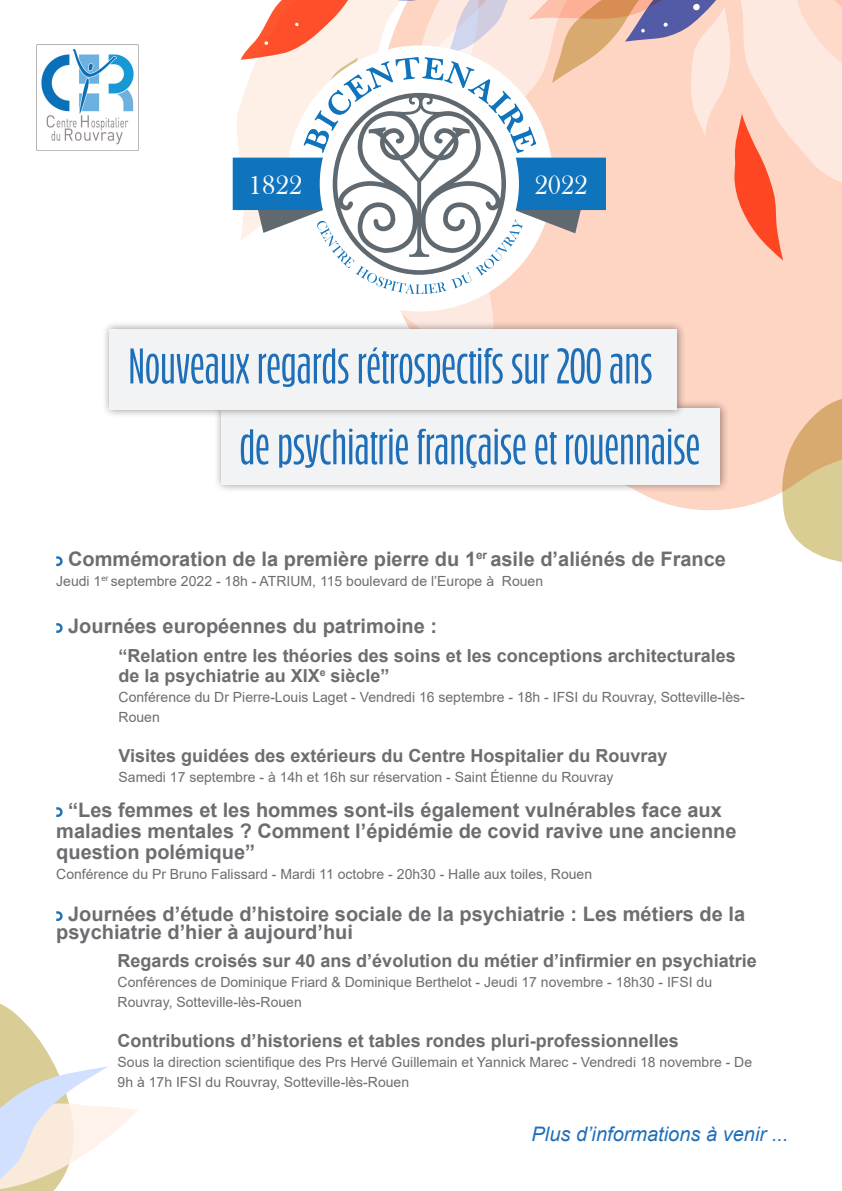
<style>
.page{position:relative;width:842px;height:1191px;background:#fff}
.page>*{position:absolute;margin:0;border:0;box-sizing:border-box;transform-origin:0 0}
.Couverture_-_Serif{font:600 50px "Bufalino";color:#1f6fb8}
.t1{font:27px "Bask Old Face";color:#fff}
.Couverture_-_Serif-2{font:700 20px/21px "Arial";color:#6c6d70;text-align:center}
.t2{font:italic 20px "Arial";color:#1f6fb8}
.Couverture_-_Serif-3{font:700 18px "Arial";color:#6c6d70}
.Couverture_-_Serif-4{font:14px/20px "Arial";color:#6c6d70}
</style>
<div class="page">
<svg style="left:497px;top:294px;width:345px;height:216px;background:#fed8c9"></svg>
<svg style="left:400px;top:294px;width:97px;height:26px"></svg>
<svg style="left:782px;top:395px;width:60px;height:167px;background:#e3c89a"></svg>
<img style="left:36px;top:45px;width:85px;height:105px">
<div style="left:214px;top:399px;width:515px;height:94px;background:#231f20;opacity:.5"></div>
<div style="left:221px;top:408px;width:499px;height:76px;background:#f2f3f4"></div>
<div style="left:102px;top:320px;width:584px;height:98px;background:#231f20;opacity:.5"></div>
<div style="left:109px;top:329px;width:567px;height:80px;background:#f2f3f4"></div>
<div style="left:287px;top:45px;width:266px;height:266px;background:#fff;border-radius:50%"></div>
<svg style="left:121px;top:0;width:721px;height:294px"></svg>
<svg style="left:56px;top:556px;width:7px;height:10px"></svg>
<svg style="left:56px;top:623px;width:7px;height:10px"></svg>
<svg style="left:56px;top:807px;width:7px;height:10px"></svg>
<svg style="left:56px;top:911px;width:7px;height:10px"></svg>
<svg style="left:0;top:1003px;width:138px;height:188px"></svg>
<p class="t1" style="left:249px;top:170px;width:55px">1822</p>
<p class="t1" style="left:534px;top:170px;width:55px">2022</p>
<p class="Couverture_-_Serif" style="left:128px;top:345px;width:525px">Nouveaux regards rétrospectifs sur 200 ans</p>
<p class="Couverture_-_Serif" style="left:240px;top:426px;width:462px">de psychiatrie française et rouennaise</p>
<p class="Couverture_-_Serif-2" style="left:68px;top:549px;width:659px">Commémoration de la première pierre du 1<sup>er</sup> asile d’aliénés de France</p>
<p class="Couverture_-_Serif-4" style="left:56px;top:571px;width:488px">Jeudi 1<sup>er</sup> septembre 2022 - 18h - ATRIUM, 115 boulevard de l’Europe à Rouen</p>
<p class="Couverture_-_Serif-2" style="left:68px;top:615px;width:370px">Journées européennes du patrimoine :</p>
<p class="Couverture_-_Serif-3" style="left:119px;top:643px;width:619px">“Relation entre les théories des soins et les conceptions architecturales</p>
<p class="Couverture_-_Serif-3" style="left:119px;top:663px;width:272px">de la psychiatrie au XIX<sup>e</sup> siècle”</p>
<p class="Couverture_-_Serif-4" style="left:119px;top:687px;width:628px">Conférence du Dr Pierre-Louis Laget - Vendredi 16 septembre - 18h - IFSI du Rouvray, Sotteville-lès-<br>Rouen</p>
<p class="Couverture_-_Serif-3" style="left:119px;top:743px;width:550px">Visites guidées des extérieurs du Centre Hospitalier du Rouvray</p>
<p class="Couverture_-_Serif-4" style="left:119px;top:767px;width:496px">Samedi 17 septembre - à 14h et 16h sur réservation - Saint Étienne du Rouvray</p>
<p class="Couverture_-_Serif-2" style="left:56px;top:799px;width:682px">“Les femmes et les hommes sont-ils également vulnérables face aux maladies mentales ? Comment l’épidémie de covid ravive une ancienne</p>
<p class="Couverture_-_Serif-2" style="left:56px;top:841px;width:200px">question polémique”</p>
<p class="Couverture_-_Serif-4" style="left:56px;top:864px;width:537px">Conférence du Pr Bruno Falissard - Mardi 11 octobre - 20h30 - Halle aux toiles, Rouen</p>
<p class="Couverture_-_Serif-2" style="left:56px;top:905px;width:690px;line-height:18px;text-align:left;text-indent:12px">Journées d’étude d’histoire sociale de la psychiatrie : Les métiers de la psychiatrie d’hier à aujourd’hui</p>
<p class="Couverture_-_Serif-3" style="left:118px;top:948px;width:641px">Regards croisés sur 40 ans d’évolution du métier d’infirmier en psychiatrie</p>
<p class="Couverture_-_Serif-4" style="left:118px;top:972px;width:596px">Conférences de Dominique Friard &amp; Dominique Berthelot - Jeudi 17 novembre - 18h30 - IFSI du<br>Rouvray, Sotteville-lès-Rouen</p>
<p class="Couverture_-_Serif-3" style="left:118px;top:1028px;width:563px">Contributions d’historiens et tables rondes pluri-professionnelles</p>
<p class="Couverture_-_Serif-4" style="left:118px;top:1052px;width:636px">Sous la direction scientifique des Prs Hervé Guillemain et Yannick Marec - Vendredi 18 novembre - De<br>9h à 17h IFSI du Rouvray, Sotteville-lès-Rouen</p>
<p class="t2" style="left:531px;top:1121px;width:258px">Plus d’informations à venir ...</p>
</div>
